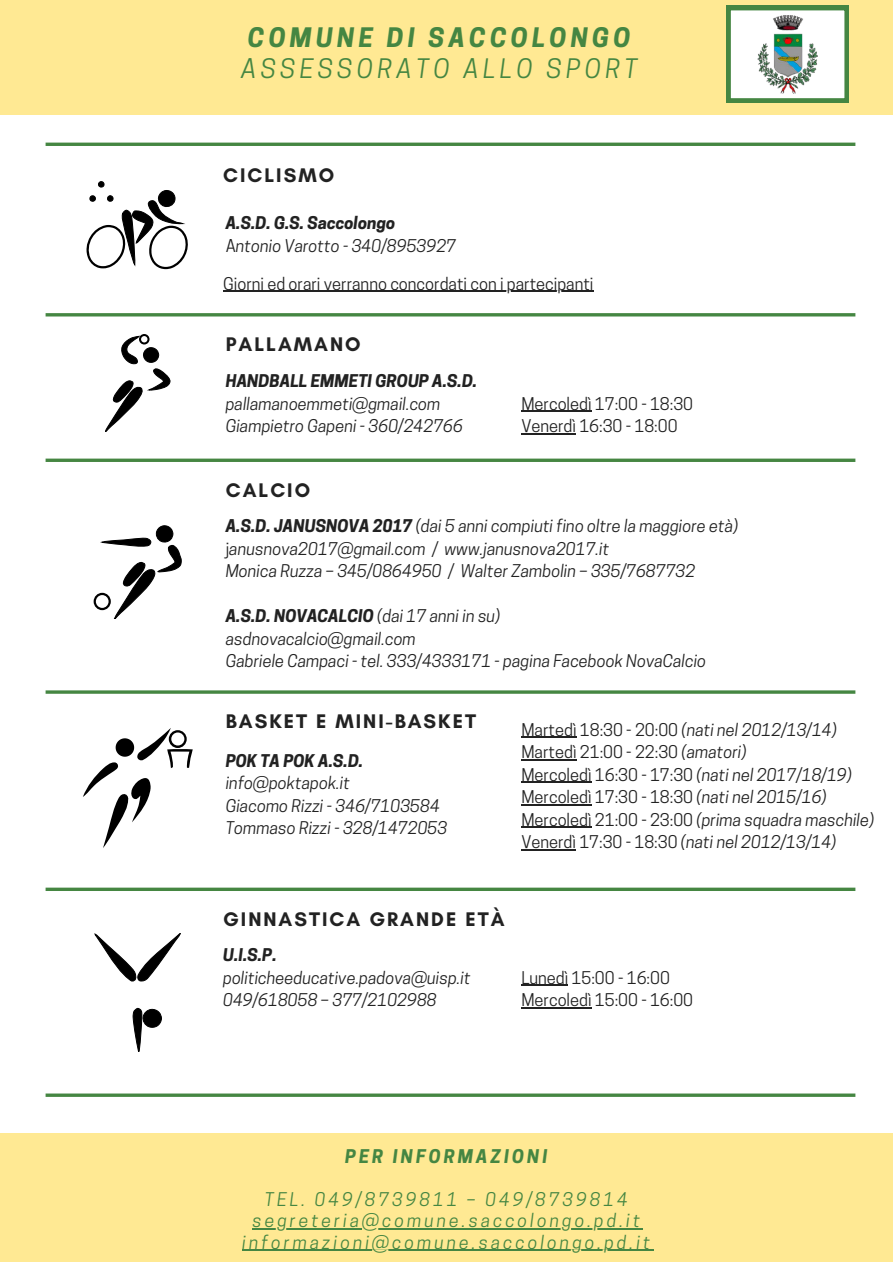
<style>
.page{position:relative;width:893px;height:1264px;background:#fff}
.page>*{position:absolute;margin:0;border:0;box-sizing:border-box;transform-origin:0 0}
.t1{font:italic 25.2px "Cooper Hewitt";letter-spacing:.17em;color:#458642}
.t2{font:italic 700 25.2px "Cooper Hewitt";letter-spacing:.17em;color:#458642}
.t3{font:700 20.1px "Glacial Indifference";letter-spacing:.1em;color:#222}
.t4{font:italic 17.7px "Cooper Hewitt";letter-spacing:.17em;color:#458642}
.t5{font:italic 700 17.7px "Cooper Hewitt";letter-spacing:.17em;color:#458642}
.t6{font:italic 16.5px "Cooper Hewitt";color:#222}
.t7{font:16.5px "Cooper Hewitt";color:#222}
.t8{font:italic 700 16.5px/22.5px "Cooper Hewitt";color:#222}
.s1{font-style:normal}
.s2{font-weight:400}
.s3{font-weight:700}
.s4{font-style:italic}
</style>
<div class="page">
<hr style="left:223px;top:291px;width:370px;height:1px;background:#222">
<svg style="left:86px;top:181px;width:102px;height:88px"></svg>
<svg style="left:105px;top:334px;width:65px;height:98px"></svg>
<hr style="left:521px;top:411px;width:70px;height:1px;background:#222">
<hr style="left:521px;top:433px;width:55px;height:1px;background:#222">
<div style="left:0;top:1133px;width:892px;height:129px;background:#ffe993"></div>
<hr style="left:252px;top:1228px;width:391px;height:1px;background:#458642">
<hr style="left:242px;top:1249px;width:411px;height:1px;background:#458642">
<div style="left:0;top:0;width:892px;height:114px;background:#ffe993"></div>
<svg style="left:726px;top:6px;width:122px;height:97px;background:#cedfcd"></svg>
<img style="left:757px;top:16px;width:60px;height:77px">
<svg style="left:94px;top:525px;width:87px;height:94px"></svg>
<hr style="left:521px;top:736px;width:55px;height:2px;background:#222">
<hr style="left:521px;top:759px;width:55px;height:1px;background:#222">
<hr style="left:521px;top:781px;width:70px;height:2px;background:#222">
<hr style="left:521px;top:804px;width:70px;height:1px;background:#222">
<hr style="left:521px;top:826px;width:70px;height:2px;background:#222">
<hr style="left:521px;top:849px;width:55px;height:1px;background:#222">
<hr style="left:521px;top:984px;width:47px;height:1px;background:#222">
<hr style="left:521px;top:1007px;width:70px;height:1px;background:#222">
<svg style="left:83px;top:728px;width:110px;height:120px"></svg>
<svg style="left:95px;top:933px;width:85px;height:48px"></svg>
<svg style="left:133px;top:1008px;width:28px;height:43px"></svg>
<hr style="left:46px;top:143px;width:809px;height:3px;background:#458642">
<hr style="left:46px;top:313px;width:809px;height:3px;background:#458642">
<svg style="left:46px;top:458px;width:809px;height:4px;background:#61985f"></svg>
<hr style="left:46px;top:690px;width:809px;height:3px;background:#458642">
<svg style="left:46px;top:887px;width:809px;height:4px;background:#62995f"></svg>
<hr style="left:46px;top:1093px;width:809px;height:3px;background:#458642">
<p class="t2" style="left:248px;top:28px;width:384px">COMUNE DI SACCOLONGO</p>
<p class="t1" style="left:241px;top:60px;width:398px">ASSESSORATO ALLO SPORT</p>
<p class="t3" style="left:223px;top:163px;width:112px">CICLISMO</p>
<p class="t8" style="left:226px;top:214px;width:171px">A.S.D. G.S. Saccolongo</p>
<p class="t6" style="left:226px;top:239px;width:232px"><span class="s1">A</span>ntonio Varotto - 340/8953927</p>
<p class="t7" style="left:223px;top:277px;width:372px">Giorni ed orari verranno concordati con i partecipanti</p>
<p class="t3" style="left:226px;top:332px;width:136px">PALLAMANO</p>
<p class="t8" style="left:226px;top:372px;width:253px">HANDBALL EMMETI GROUP A.S.D. <span class="s2">pallamanoemmeti@gmail.com</span></p>
<p class="t6" style="left:226px;top:420px;width:239px">Giampietro Gapeni - 360/242766</p>
<p class="t3" style="left:226px;top:478px;width:86px">CALCIO</p>
<p class="t7" style="left:521px;top:397px;width:173px">Mercoledì 17:00 - 18:30</p>
<p class="t7" style="left:521px;top:420px;width:158px">Venerdì 16:30 - 18:00</p>
<p class="t6" style="left:226px;top:520px;width:514px"><span class="s3">A.S.D. JANUSNOVA 2017</span> (dai 5 anni compiuti fino oltre la maggiore età)</p>
<p class="t6" style="left:226px;top:542px;width:385px"><span class="s1">j</span>anusnova2017@gmail.com / www.janusnova2017.it</p>
<p class="t6" style="left:226px;top:565px;width:471px">Monica Ruzza – 345/0864950 / Walter Zambolin – 335/7687732</p>
<p class="t8" style="left:226px;top:607px;width:276px">A.S.D. NOVACALCIO <span class="s2">(dai 17 anni in su)</span></p>
<p class="t6" style="left:226px;top:632px;width:192px">asdnovacalcio@gmail.com</p>
<p class="t6" style="left:226px;top:654px;width:482px">Gabriele Campaci - tel. 333/4333171 - pagina Facebook NovaCalcio</p>
<p class="t3" style="left:226px;top:709px;width:252px">BASKET E MINI-BASKET</p>
<p class="t8" style="left:226px;top:751px;width:139px">POK TA POK A.S.D.</p>
<p class="t6" style="left:226px;top:776px;width:126px">info@poktapok.it</p>
<p class="t6" style="left:226px;top:799px;width:216px">Giacomo Rizzi - 346/7103584</p>
<p class="t6" style="left:226px;top:821px;width:223px">Tommaso Rizzi - 328/1472053</p>
<p class="t6" style="left:521px;top:723px;width:317px"><span class="s1">Martedì 18:30 - 20:00</span> (nati nel 2012/13/14)</p>
<p class="t7" style="left:521px;top:745px;width:227px">Martedì 21:00 - 22:30 <span class="s4">(amatori)</span></p>
<p class="t7" style="left:521px;top:768px;width:332px">Mercoledì 16:30 - 17:30 <span class="s4">(nati nel 2017/18/19)</span></p>
<p class="t7" style="left:521px;top:790px;width:307px">Mercoledì 17:30 - 18:30 <span class="s4">(nati nel 2015/16)</span></p>
<p class="t6" style="left:521px;top:813px;width:354px"><span class="s1">Mercoledì 21:00 - 23:00</span> (prima squadra maschile)</p>
<p class="t6" style="left:521px;top:835px;width:316px"><span class="s1">Venerdì 17:30 - 18:30</span> (nati nel 2012/13/14)</p>
<p class="t3" style="left:223px;top:907px;width:283px">GINNASTICA GRANDE ETÀ</p>
<p class="t8" style="left:223px;top:945px;width:55px">U.I.S.P.</p>
<p class="t6" style="left:223px;top:971px;width:249px">politicheeducative.padova@uisp.it</p>
<p class="t6" style="left:223px;top:993px;width:215px">049/618058 – 377/2102988</p>
<p class="t7" style="left:521px;top:971px;width:150px">Lunedì 15:00 - 16:00</p>
<p class="t7" style="left:521px;top:993px;width:173px">Mercoledì 15:00 - 16:00</p>
<p class="t5" style="left:345px;top:1149px;width:204px">PER INFORMAZIONI</p>
<p class="t4" style="left:265px;top:1192px;width:364px">TEL. 049/8739811 – 049/8739814</p>
<p class="t4" style="left:252px;top:1213px;width:389px">segreteria@comune.saccolongo.pd.it</p>
<p class="t4" style="left:242px;top:1235px;width:409px">informazioni@comune.saccolongo.pd.it</p>
</div>
